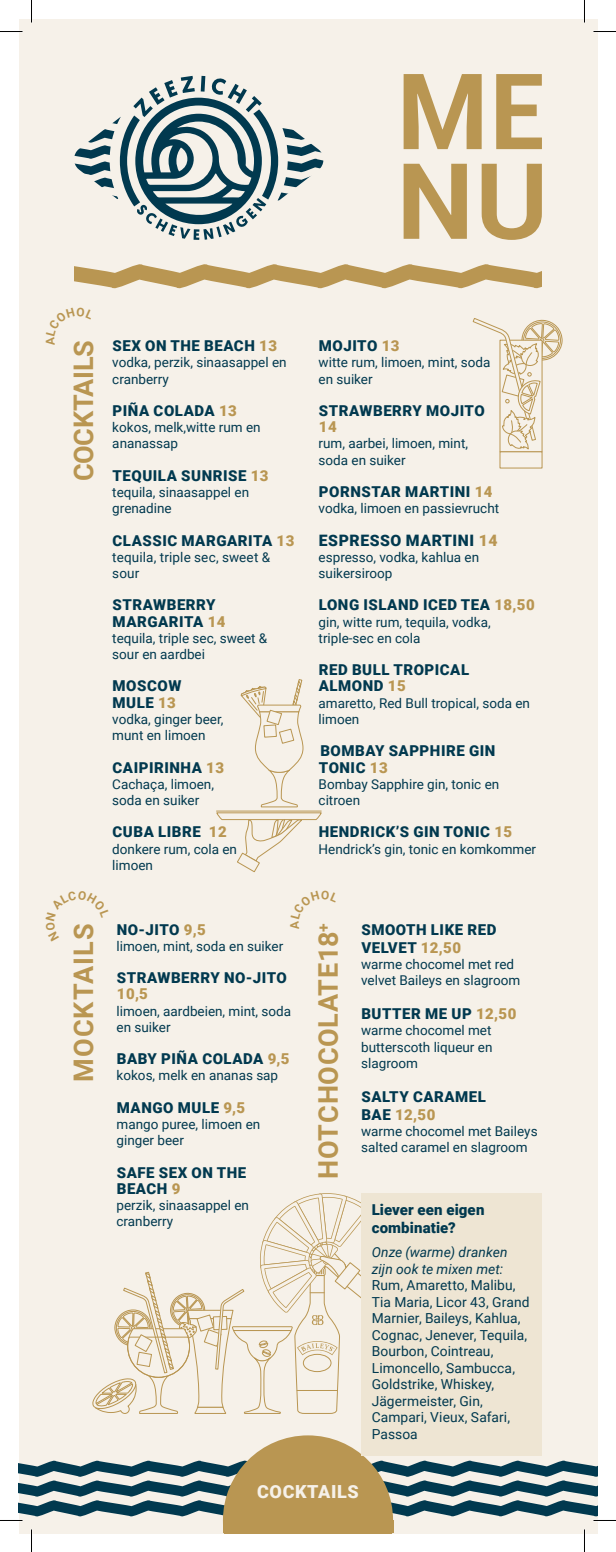
<style>
.page{position:relative;width:616px;height:1552px;background:#fff}
.page>*{position:absolute;margin:0;border:0;box-sizing:border-box;transform-origin:0 0}
.Kop_18_pt{font:700 27px "Roboto";letter-spacing:.02em;color:#b99652}
.Kop_18_pt-2{font:700 27px "Roboto";letter-spacing:-.015em;color:#b99652}
.Kop_18_pt-3{font:700 27px "Roboto";letter-spacing:.04em;color:#b99652}
.Bold_10_pt{font:900 18px "Roboto";letter-spacing:.035em;color:#f6f1e9}
.Bold_10_pt-2{font:900 15.75px "Roboto";letter-spacing:.035em;color:#01394f}
.Kop_18_pt-4{font:700 15.75px "Roboto";color:#b99652}
.Bold_10_pt-3{font:900 15px/16.2px "Roboto";letter-spacing:.035em;color:#01394f}
.Bold_10_pt-4{font:900 15px/18px "Roboto";letter-spacing:.005em;color:#01394f}
.Bold_10_pt-5{font:900 15px "Roboto";letter-spacing:.035em;color:#b99652}
.Bold_10_pt-6{font:13.8px/16.5px "Roboto";letter-spacing:.005em;color:#01394f}
.Brood_9_pt{font:13.5px/16.2px "Roboto";color:#01394f}
.Bold_10_pt-7{font:13.5px/16.2px "Roboto";color:#01394f}
.s1{color:#b99652}
.s2{color:#01394f}
.s3{font-style:italic}
</style>
<div class="page">
<div style="left:19px;top:19px;width:578px;height:1513px;background:#f6f1e9"></div>
<svg style="left:74px;top:76px;width:249px;height:164px"></svg>
<svg style="left:74px;top:264px;width:468px;height:25px"></svg>
<svg style="left:481px;top:164px;width:61px;height:76px"></svg>
<svg style="left:403px;top:164px;width:64px;height:75px"></svg>
<svg style="left:496px;top:74px;width:46px;height:75px"></svg>
<svg style="left:403px;top:74px;width:78px;height:75px"></svg>
<div style="left:499px;top:451px;width:43px;height:17px;background:#f6f1e9;border:1px solid #b99652"></div>
<svg style="left:472px;top:318px;width:91px;height:133px"></svg>
<svg style="left:216px;top:679px;width:106px;height:193px"></svg>
<hr style="left:583px;top:0;width:2px;height:23px;background:#fff">
<svg style="left:0;top:31px;width:22px;height:1px"></svg>
<svg style="left:593px;top:31px;width:23px;height:1px"></svg>
<svg style="left:31px;top:0;width:1px;height:23px"></svg>
<svg style="left:584px;top:0;width:1px;height:23px"></svg>
<svg style="left:0;top:1192px;width:616px;height:359px"></svg>
<p class="Kop_18_pt-2" style="left:65px;top:481px;width:142px;rotate:-90deg">COCKTAILS</p>
<p class="Bold_10_pt-3" style="left:113px;top:337px;width:166px">SEX ON THE BEACH <span class="s1">13</span></p>
<p class="Brood_9_pt" style="left:112px;top:354px;width:176px">vodka, perzik, sinaasappel en cranberry</p>
<p class="Bold_10_pt-3" style="left:113px;top:402px;width:126px">PIÑA COLADA <span class="s1">13</span></p>
<p class="Brood_9_pt" style="left:112px;top:419px;width:150px">kokos, melk,witte rum en ananassap</p>
<p class="Bold_10_pt-3" style="left:113px;top:467px;width:157px">TEQUILA SUNRISE <span class="s1">13</span></p>
<p class="Brood_9_pt" style="left:112px;top:483px;width:138px">tequila, sinaasappel en grenadine</p>
<p class="Bold_10_pt-3" style="left:113px;top:531px;width:183px">CLASSIC MARGARITA <span class="s1">13</span></p>
<p class="Brood_9_pt" style="left:112px;top:548px;width:159px">tequila, triple sec, sweet &amp; sour</p>
<p class="Bold_10_pt-3" style="left:113px;top:596px;width:114px">STRAWBERRY<br>MARGARITA <span class="s1">14</span></p>
<p class="Bold_10_pt-7" style="left:112px;top:629px;width:156px">tequila, triple sec, sweet &amp; sour en aardbei</p>
<p class="Bold_10_pt-3" style="left:113px;top:677px;width:70px">MOSCOW<br>MULE <span class="s1">13</span></p>
<p class="Brood_9_pt" style="left:112px;top:710px;width:113px">vodka, ginger beer, munt en limoen</p>
<p class="Bold_10_pt-3" style="left:113px;top:758px;width:113px">CAIPIRINHA <span class="s1">13</span></p>
<p class="Bold_10_pt-7" style="left:112px;top:775px;width:103px">Cachaça, limoen, soda en suiker</p>
<p class="Bold_10_pt-3" style="left:113px;top:823px;width:116px">CUBA LIBRE <span class="s1">12</span></p>
<p class="Brood_9_pt" style="left:112px;top:840px;width:126px">donkere rum, cola en limoen</p>
<p class="Bold_10_pt-3" style="left:319px;top:337px;width:82px">MOJITO <span class="s1">13</span></p>
<p class="Brood_9_pt" style="left:319px;top:354px;width:173px">witte rum, limoen, mint, soda en suiker</p>
<p class="Bold_10_pt-3" style="left:319px;top:402px;width:167px">STRAWBERRY MOJITO<br><span class="s1">14</span></p>
<p class="Bold_10_pt-7" style="left:319px;top:435px;width:151px">rum, aarbei, limoen, mint, soda en suiker</p>
<p class="Bold_10_pt-3" style="left:319px;top:483px;width:175px">PORNSTAR MARTINI <span class="s1">14</span></p>
<p class="Brood_9_pt" style="left:319px;top:500px;width:182px">vodka, limoen en passievrucht</p>
<p class="Bold_10_pt-2" style="left:319px;top:529px;width:180px">ESPRESSO MARTINI <span class="s1">14</span></p>
<p class="Brood_9_pt" style="left:319px;top:548px;width:162px">espresso, vodka, kahlua en suikersiroop</p>
<p class="Bold_10_pt-3" style="left:319px;top:596px;width:217px">LONG ISLAND ICED TEA <span class="s1">18,50</span></p>
<p class="Brood_9_pt" style="left:319px;top:613px;width:174px">gin, witte rum, tequila, vodka, triple-sec en cola</p>
<p class="Bold_10_pt-3" style="left:319px;top:661px;width:152px">RED BULL TROPICAL</p>
<p class="Bold_10_pt-3" style="left:319px;top:677px;width:88px">ALMOND <span class="s1">15</span></p>
<p class="Brood_9_pt" style="left:319px;top:694px;width:213px">amaretto, Red Bull tropical, soda en limoen</p>
<p class="Bold_10_pt-3" style="left:319px;top:742px;width:178px">BOMBAY SAPPHIRE GIN<br>TONIC <span class="s1">13</span></p>
<p class="Brood_9_pt" style="left:319px;top:775px;width:182px">Bombay Sapphire gin, tonic en citroen</p>
<p class="Bold_10_pt-3" style="left:319px;top:823px;width:195px">HENDRICK’S GIN TONIC <span class="s1">15</span></p>
<p class="Brood_9_pt" style="left:319px;top:840px;width:219px">Hendrick’s gin, tonic en komkommer</p>
<p class="Kop_18_pt-3" style="left:65px;top:1081px;width:159px;rotate:-90deg">MOCKTAILS</p>
<p class="Bold_10_pt-3" style="left:361px;top:919px;width:136px;line-height:18px">SMOOTH LIKE RED<br>VELVET <span class="s1">12,50</span></p>
<p class="Bold_10_pt-3" style="left:117px;top:920px;width:90px">NO-JITO <span class="s1">9,5</span></p>
<p class="Brood_9_pt" style="left:117px;top:937px;width:168px">limoen, mint, soda en suiker</p>
<p class="Bold_10_pt-3" style="left:117px;top:969px;width:171px">STRAWBERRY NO-JITO<br><span class="s1">10,5</span></p>
<p class="Bold_10_pt-7" style="left:117px;top:1002px;width:176px">limoen, aardbeien, mint, soda en suiker</p>
<p class="Bold_10_pt-3" style="left:117px;top:1050px;width:174px">BABY PIÑA COLADA <span class="s1">9,5</span></p>
<p class="Bold_10_pt-7" style="left:117px;top:1066px;width:163px">kokos, melk en ananas sap</p>
<p class="Bold_10_pt-3" style="left:117px;top:1098px;width:130px">MANGO MULE <span class="s1">9,5</span></p>
<p class="Brood_9_pt" style="left:117px;top:1115px;width:145px">mango puree, limoen en ginger beer</p>
<p class="Bold_10_pt-3" style="left:117px;top:1163px;width:131px">SAFE SEX ON THE<br>BEACH <span class="s1">9</span></p>
<p class="Brood_9_pt" style="left:117px;top:1196px;width:134px">perzik, sinaasappel en cranberry</p>
<p class="Kop_18_pt-4" style="left:312px;top:931px;width:10px;rotate:-90deg">+</p>
<p class="Kop_18_pt" style="left:309px;top:1178px;width:249px;rotate:-90deg">HOT CHOCOLATE 18</p>
<p class="Brood_9_pt" style="left:361px;top:955px;width:161px">warme chocomel met red velvet Baileys en slagroom</p>
<p class="Bold_10_pt-3" style="left:361px;top:1005px;width:156px">BUTTER ME UP <span class="s1">12,50</span></p>
<p class="Brood_9_pt" style="left:361px;top:1021px;width:133px;text-align:justify">warme chocomel met butterscoth liqueur en slagroom</p>
<p class="Bold_10_pt-3" style="left:361px;top:1087px;width:126px">SALTY CARAMEL</p>
<p class="Bold_10_pt-5" style="left:361px;top:1104px;width:75px"><span class="s2">BAE</span> 12,50</p>
<p class="Brood_9_pt" style="left:361px;top:1122px;width:178px">warme chocomel met Baileys salted caramel en slagroom</p>
<p class="Bold_10_pt-4" style="left:372px;top:1200px;width:114px">Liever een eigen combinatie?</p>
<p class="Bold_10_pt-6" style="left:372px;top:1243px;width:159px"><span class="s3">Onze (warme) dranken zijn ook te mixen met:<br></span>Rum, Amaretto, Malibu,<br>Tia Maria, Licor 43, Grand<br>Marnier, Baileys, Kahlua,<br>Cognac, Jenever, Tequila,<br>Bourbon, Cointreau,<br>Limoncello, Sambucca,<br>Goldstrike, Whiskey,<br>Jägermeister, Gin,<br>Campari, Vieux, Safari,<br>Passoa</p>
<p class="Bold_10_pt" style="left:257px;top:1478px;width:103px">COCKTAILS</p>
</div>
